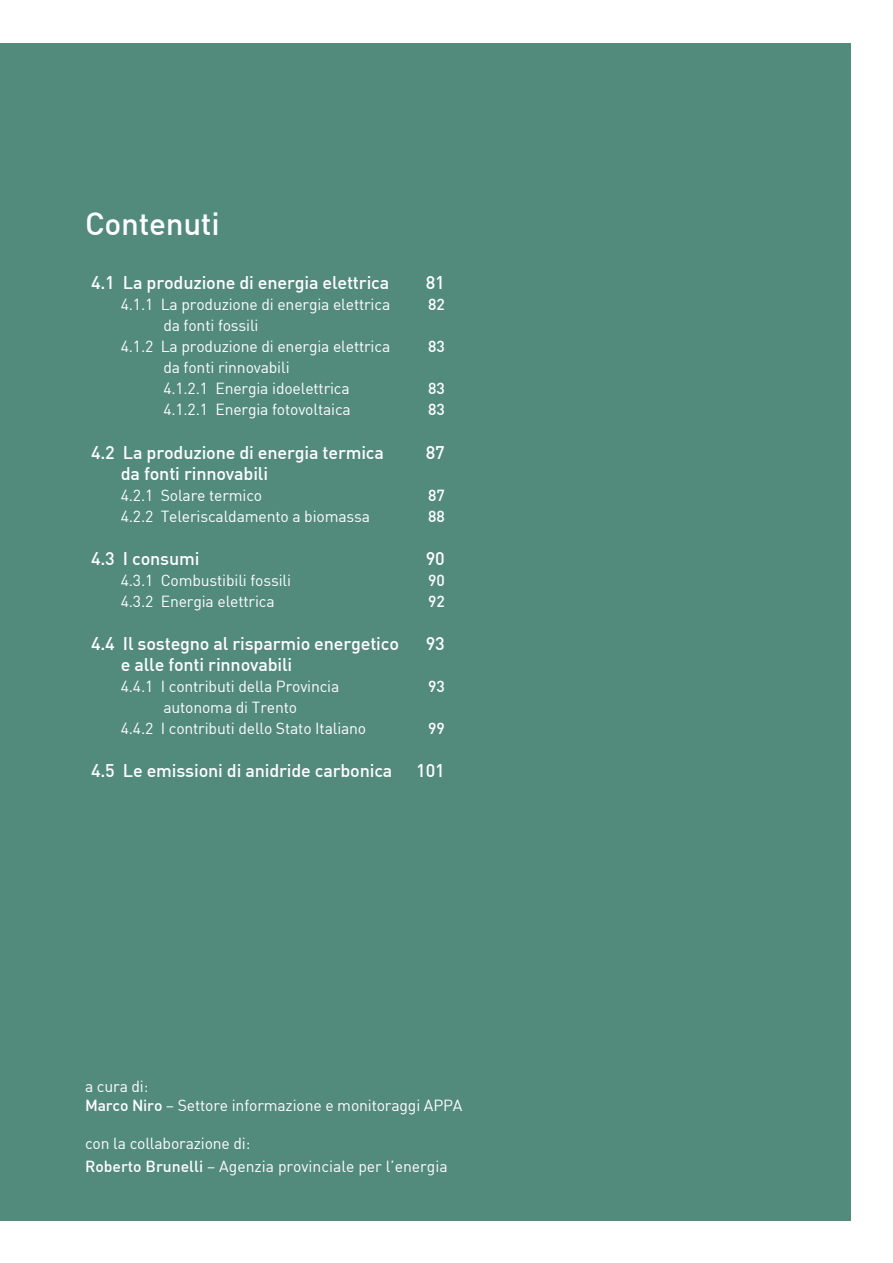
<style>
.page{position:relative;width:893px;height:1263px;background:#fff}
.page>*{position:absolute;margin:0;border:0;box-sizing:border-box;transform-origin:0 0}
.t1{font:500 31.5px "DIN";letter-spacing:-.01em;color:#fff}
.t2{font:500 18px/21px "DIN";letter-spacing:-.01em;color:#fff}
.t3{font:15.75px/21px "DIN";letter-spacing:-.01em;color:#fff}
.t4{font:500 15.75px/21px "DIN";letter-spacing:-.01em;color:#fff}
.s1{font-weight:500}
</style>
<div class="page">
<div style="left:0;top:43px;width:850px;height:1177px;background:#528a7c"></div>
<h1 class="t1" style="left:85px;top:204px;width:136px">Contenuti</h1>
<p class="t2" style="left:91px;top:271px;width:300px">4.1 La produzione di energia elettrica</p>
<p class="t3" style="left:121px;top:293px;width:271px">4.1.1 La produzione di energia elettrica</p>
<p class="t3" style="left:163px;top:314px;width:97px">da fonti fossili</p>
<p class="t3" style="left:121px;top:335px;width:271px">4.1.2 La produzione di energia elettrica</p>
<p class="t3" style="left:163px;top:356px;width:128px">da fonti rinnovabili</p>
<p class="t3" style="left:163px;top:377px;width:188px">4.1.2.1 Energia idoelettrica</p>
<p class="t3" style="left:163px;top:398px;width:189px">4.1.2.1 Energia fotovoltaica</p>
<p class="t2" style="left:121px;top:441px;width:265px;text-indent:-30px">4.2 La produzione di energia termica da fonti rinnovabili</p>
<p class="t3" style="left:121px;top:484px;width:251px">4.2.1 Solare termico<br>4.2.2 Teleriscaldamento a biomassa</p>
<p class="t2" style="left:91px;top:547px;width:110px">4.3 I consumi</p>
<p class="t3" style="left:121px;top:569px;width:172px">4.3.1 Combustibili fossili<br>4.3.2 Energia elettrica</p>
<p class="t2" style="left:121px;top:632px;width:280px;text-indent:-30px">4.4 Il sostegno al risparmio energetico e alle fonti rinnovabili</p>
<p class="t3" style="left:121px;top:676px;width:220px">4.4.1 I contributi della Provincia</p>
<p class="t3" style="left:163px;top:697px;width:135px">autonoma di Trento</p>
<p class="t3" style="left:121px;top:718px;width:247px">4.4.2 I contributi dello Stato Italiano</p>
<p class="t2" style="left:426px;top:271px;width:21px">81</p>
<p class="t4" style="left:428px;top:293px;width:18px">82</p>
<p class="t4" style="left:428px;top:335px;width:18px">83</p>
<p class="t4" style="left:428px;top:377px;width:18px">83<br>83</p>
<p class="t2" style="left:426px;top:441px;width:21px">87</p>
<p class="t4" style="left:428px;top:484px;width:18px">87<br>88</p>
<p class="t2" style="left:426px;top:547px;width:21px">90</p>
<p class="t4" style="left:428px;top:569px;width:18px">90<br>92</p>
<p class="t2" style="left:426px;top:632px;width:21px">93</p>
<p class="t4" style="left:428px;top:675px;width:18px">93</p>
<p class="t4" style="left:428px;top:717px;width:18px">99</p>
<p class="t2" style="left:91px;top:760px;width:303px">4.5 Le emissioni di anidride carbonica</p>
<p class="t2" style="left:416px;top:760px;width:30px">101</p>
<p class="t3" style="left:85px;top:1077px;width:379px;line-height:18.9px">a cura di:<br><span class="s1">Marco Niro</span> – Settore informazione e monitoraggi APPA</p>
<p class="t3" style="left:85px;top:1131px;width:364px;line-height:23.1px">con la collaborazione di:<br><span class="s1">Roberto Brunelli</span> – Agenzia provinciale per l’energia</p>
</div>
